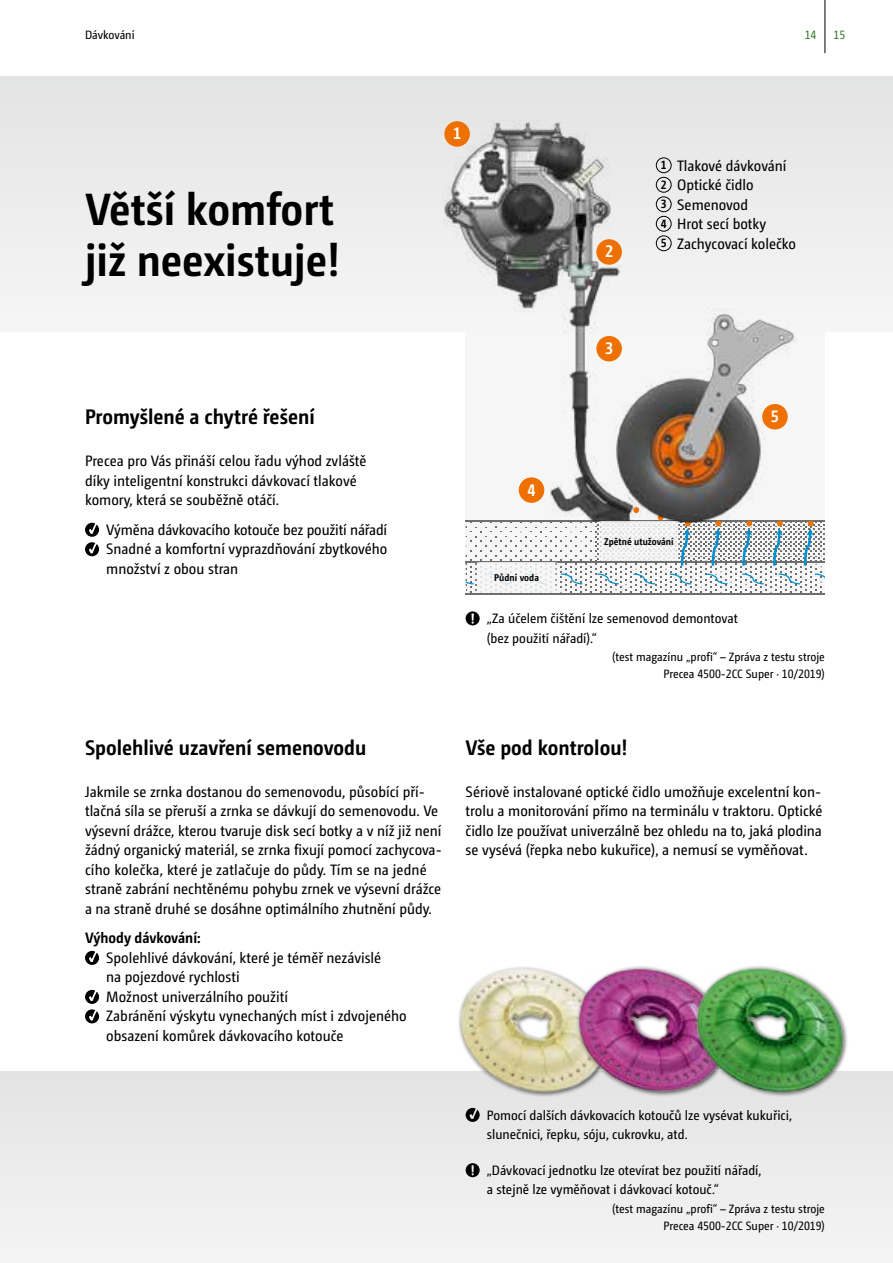
<style>
.page{position:relative;width:893px;height:1263px;background:#fff}
.page>*{position:absolute;margin:0;border:0;box-sizing:border-box;transform-origin:0 0}
.t1{font:700 45px/51px "Camingo Dos Pro S Cd";color:#000}
.t2{font:700 21px "Camingo Dos Pro S Cd";color:#000}
.t3{font:700 16.5px "Camingo Dos Pro S Cd";color:#fff}
.t4{font:15px/19.5px "Camingo Dos Pro S Cd";color:#000}
.t5{font:700 15px "Camingo Dos Pro S Cd";color:#000}
.t6{font:13.5px/19.5px "Camingo Dos Pro S Cd";color:#000}
.t7{font:12px/16.5px "Camingo Dos Pro S Cd";color:#000;text-align:right}
.t8{font:12px "Camingo Dos Pro S Cd";color:#387d33}
.t9{font:700 9.75px "Camingo Dos Pro S Cd";color:#000}
.s1{font-weight:700;font-size:11.85px}
</style>
<div class="page">
<div style="left:0;top:77px;width:893px;height:255px;background:#ececec"></div>
<div style="left:0;top:1071px;width:893px;height:192px;background:#ececec"></div>
<div style="left:466px;top:332px;width:359px;height:262px;background:#f6f6f6"></div>
<hr style="left:466px;top:593px;width:359px;height:1px;background:#6f6f6e">
<svg style="left:465px;top:520px;width:360px;height:73px"></svg>
<img style="left:642px;top:314px;width:155px;height:209px">
<img style="left:444px;top:120px;width:198px;height:408px">
<svg style="left:597px;top:521px;width:83px;height:40px"></svg>
<svg style="left:475px;top:562px;width:83px;height:31px"></svg>
<img style="left:458px;top:967px;width:117px;height:127px">
<img style="left:575px;top:966px;width:119px;height:130px">
<img style="left:695px;top:966px;width:153px;height:131px">
<div style="left:444px;top:121px;width:26px;height:26px;background:#ee7100;border-radius:50%"></div>
<div style="left:596px;top:239px;width:26px;height:26px;background:#ee7100;border-radius:50%"></div>
<div style="left:596px;top:336px;width:26px;height:25px;background:#ee7100;border-radius:50%"></div>
<div style="left:519px;top:477px;width:25px;height:26px;background:#ee7100;border-radius:50%"></div>
<div style="left:762px;top:404px;width:26px;height:25px;background:#ee7100;border-radius:50%"></div>
<hr style="left:825px;top:0;width:1px;height:53px;background:#000">
<svg style="left:85px;top:523px;width:14px;height:33px"></svg>
<svg style="left:85px;top:951px;width:14px;height:14px"></svg>
<svg style="left:85px;top:990px;width:14px;height:33px"></svg>
<svg style="left:466px;top:1108px;width:14px;height:14px"></svg>
<svg style="left:466px;top:1163px;width:14px;height:14px"></svg>
<svg style="left:466px;top:611px;width:14px;height:14px"></svg>
<div style="left:656px;top:157px;width:15px;height:16px;border:1px solid #000;border-radius:50%"></div>
<div style="left:656px;top:177px;width:15px;height:16px;border:1px solid #000;border-radius:50%"></div>
<div style="left:656px;top:196px;width:15px;height:16px;border:1px solid #000;border-radius:50%"></div>
<div style="left:656px;top:216px;width:15px;height:16px;border:1px solid #000;border-radius:50%"></div>
<div style="left:656px;top:235px;width:15px;height:16px;border:1px solid #000;border-radius:50%"></div>
<p class="t7" style="left:85px;top:26px;width:51px">Dávkování</p>
<p class="t8" style="left:805px;top:28px;width:13px">14</p>
<p class="t8" style="left:833px;top:28px;width:13px">15</p>
<h1 class="t1" style="left:85px;top:183px;width:257px">Větší komfort již neexistuje!</h1>
<h2 class="t2" style="left:85px;top:404px;width:231px">Promyšlené a chytré řešení</h2>
<p class="t4" style="left:85px;top:451px;width:283px">Precea pro Vás přináší celou řadu výhod zvláště díky inteligentní konstrukci dávkovací tlakové komory, která se souběžně otáčí.</p>
<p class="t4" style="left:106px;top:519px;width:283px;text-align:justify">Výměna dávkovacího kotouče bez použití nářadí Snadné a komfortní vyprazdňování zbytkového množství z obou stran</p>
<p class="t3" style="left:453px;top:124px;width:10px">1</p>
<p class="t3" style="left:605px;top:242px;width:10px">2</p>
<p class="t4" style="left:661px;top:156px;width:137px"><span class="s1">1</span> Tlakové dávkování<br><span class="s1">2</span> Optické čidlo<br><span class="s1">3</span> Semenovod<br><span class="s1">4</span> Hrot secí botky<br><span class="s1">5</span> Zachycovací kolečko</p>
<p class="t3" style="left:527px;top:480px;width:10px">4</p>
<p class="t9" style="left:494px;top:572px;width:46px">Půdní voda</p>
<p class="t3" style="left:605px;top:338px;width:10px">3</p>
<p class="t9" style="left:604px;top:535px;width:71px">Zpětné utužování</p>
<p class="t3" style="left:771px;top:406px;width:10px">5</p>
<p class="t6" style="left:487px;top:609px;width:252px">„Za účelem čištění lze semenovod demontovat (bez použití nářadí).“</p>
<p class="t7" style="left:612px;top:649px;width:214px">(test magazínu „profi“ – Zpráva z testu stroje<br>Precea 4500-2CC Super · 10/2019)</p>
<h2 class="t2" style="left:85px;top:734px;width:283px">Spolehlivé uzavření semenovodu</h2>
<p class="t4" style="left:85px;top:782px;width:358px">Jakmile se zrnka dostanou do semenovodu, působící pří&shy;tlačná síla se přeruší a zrnka se dávkují do semenovodu. Ve výsevní drážce, kterou tvaruje disk secí botky a v níž již není žádný organický materiál, se zrnka fixují pomocí zachycova&shy;cího kolečka, které je zatlačuje do půdy. Tím se na jedné straně zabrání nechtěnému pohybu zrnek ve výsevní drážce a na straně druhé se dosáhne optimálního zhutnění půdy.</p>
<p class="t5" style="left:85px;top:929px;width:117px">Výhody dávkování:</p>
<p class="t4" style="left:106px;top:948px;width:302px">Spolehlivé dávkování, které je téměř nezávislé<br>na pojezdové rychlosti<br>Možnost univerzálního použití<br>Zabránění výskytu vynechaných míst i zdvojeného obsazení komůrek dávkovacího kotouče</p>
<h2 class="t2" style="left:466px;top:734px;width:164px">Vše pod kontrolou!</h2>
<p class="t4" style="left:466px;top:782px;width:358px;text-align:justify">Sériově instalované optické čidlo umožňuje excelentní kon&shy;trolu a monitorování přímo na terminálu v traktoru. Optické čidlo lze používat univerzálně bez ohledu na to, jaká plodina se vysévá (řepka nebo kukuřice), a nemusí se vyměňovat.</p>
<p class="t6" style="left:487px;top:1105px;width:307px">Pomocí dalších dávkovacích kotoučů lze vysévat kukuřici, slunečnici, řepku, sóju, cukrovku, atd.</p>
<p class="t6" style="left:487px;top:1160px;width:276px">„Dávkovací jednotku lze otevírat bez použití nářadí, a stejně lze vyměňovat i dávkovací kotouč.“</p>
<p class="t7" style="left:612px;top:1200px;width:214px">(test magazínu „profi“ – Zpráva z testu stroje<br>Precea 4500-2CC Super · 10/2019)</p>
</div>
